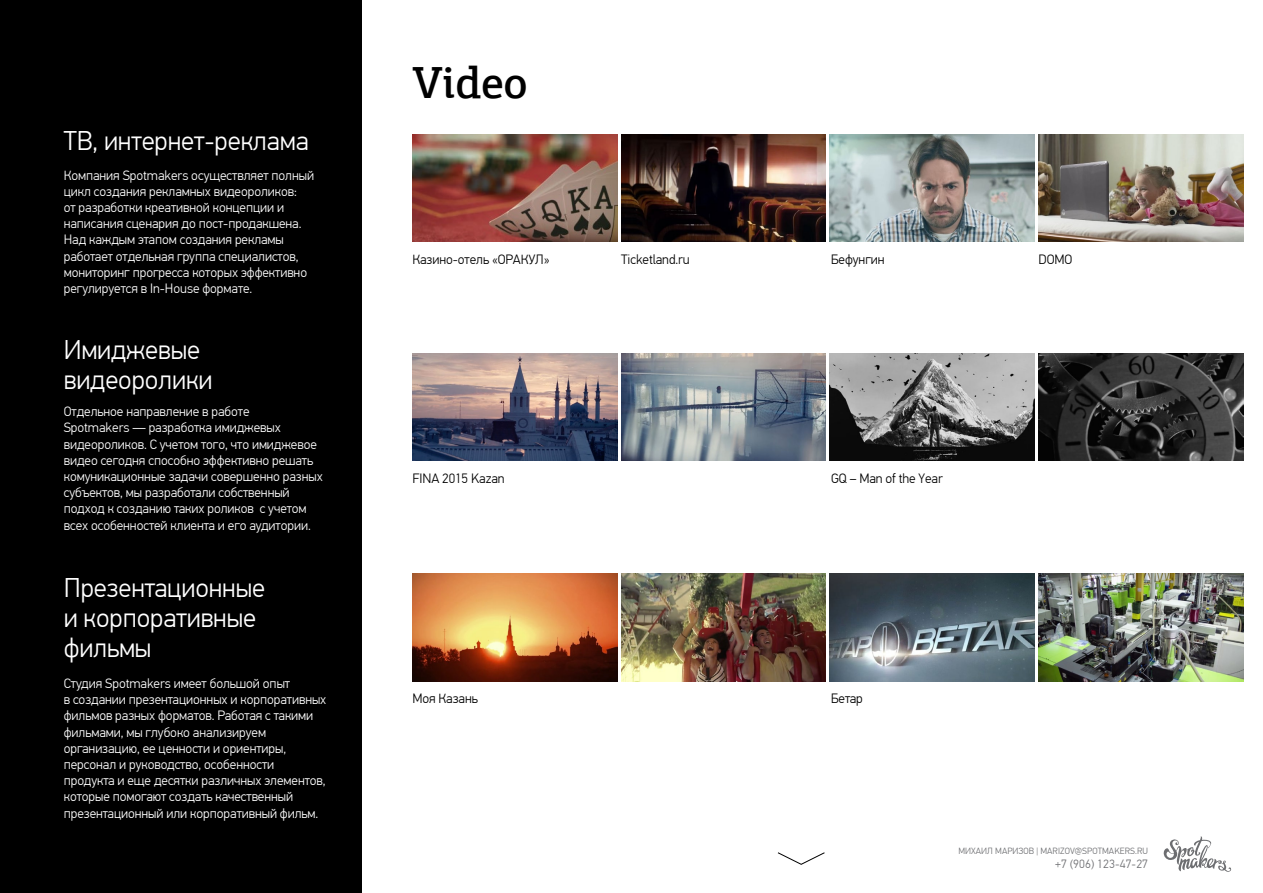
<style>
.page{position:relative;width:1263px;height:893px;background:#fff}
.page>*{position:absolute;margin:0;border:0;box-sizing:border-box;transform-origin:0 0}
.t1{font:500 45px "PF Agora Slab Pro";letter-spacing:-.005em;color:#000}
.t2{font:300 27px/30px "PF Din Text Pro";letter-spacing:-.005em;color:#fff}
.t3{font:300 13.5px/16.2px "PF Din Text Pro";letter-spacing:-.005em;color:#fff}
.t4{font:300 13.5px "PF Din Text Pro";letter-spacing:-.005em;color:#000}
.t5{font:300 12px "PF Din Text Pro";letter-spacing:.01em;color:#6d6e71}
.t6{font:300 9px "PF Din Text Pro";letter-spacing:.01em;color:#6d6e71}
</style>
<div class="page">
<div style="left:0;top:0;width:361px;height:893px;background:#000"></div>
<svg style="left:777px;top:852px;width:48px;height:13px"></svg>
<svg style="left:1163px;top:836px;width:69px;height:36px"></svg>
<img style="left:412px;top:353px;width:205px;height:108px">
<img style="left:621px;top:353px;width:205px;height:108px">
<img style="left:830px;top:353px;width:205px;height:108px">
<img style="left:1038px;top:353px;width:205px;height:108px">
<img style="left:412px;top:574px;width:205px;height:108px">
<img style="left:621px;top:574px;width:205px;height:108px">
<img style="left:830px;top:574px;width:205px;height:108px">
<img style="left:1038px;top:574px;width:205px;height:108px">
<img style="left:412px;top:134px;width:205px;height:108px">
<img style="left:621px;top:134px;width:205px;height:108px">
<img style="left:830px;top:134px;width:205px;height:108px">
<img style="left:1038px;top:134px;width:205px;height:108px">
<h2 class="t2" style="left:64px;top:126px;width:247px">ТВ, интернет-реклама</h2>
<p class="t3" style="left:64px;top:167px;width:252px">Компания Spotmakers осуществляет полный цикл создания рекламных видеороликов:<br>от разработки креативной концепции и написания сценария до пост-продакшена.<br>Над каждым этапом создания рекламы работает отдельная группа специалистов, мониторинг прогресса которых эффективно регулируется в In-House формате.</p>
<h2 class="t2" style="left:64px;top:335px;width:150px">Имиджевые видеоролики</h2>
<p class="t3" style="left:64px;top:404px;width:261px">Отдельное направление в работе<br>Spotmakers — разработка имиджевых видеороликов. С учетом того, что имиджевое видео сегодня способно эффективно решать комуникационные задачи совершенно разных субъектов, мы разработали собственный подход к созданию таких роликов с учетом всех особенностей клиента и его аудитории.</p>
<h2 class="t2" style="left:64px;top:573px;width:203px">Презентационные и корпоративные фильмы</h2>
<p class="t3" style="left:64px;top:675px;width:264px">Студия Spotmakers имеет большой опыт<br>в создании презентационных и корпоративных фильмов разных форматов. Работая с такими фильмами, мы глубоко анализируем организацию, ее ценности и ориентиры, персонал и руководство, особенности продукта и еще десятки различных элементов, которые помогают создать качественный презентационный или корпоративный фильм.</p>
<h1 class="t1" style="left:412px;top:54px;width:117px">Video</h1>
<p class="t4" style="left:412px;top:251px;width:139px">Казино-отель «ОРАКУЛ»</p>
<p class="t4" style="left:621px;top:251px;width:70px">Тiсketland.ru</p>
<p class="t4" style="left:831px;top:251px;width:55px">Бефунгин</p>
<p class="t4" style="left:1038px;top:251px;width:35px">DOMO</p>
<p class="t4" style="left:412px;top:470px;width:94px">FINA 2015 Kazan</p>
<p class="t4" style="left:831px;top:470px;width:113px">GQ – Man of the Year</p>
<p class="t4" style="left:412px;top:691px;width:67px">Моя Казань</p>
<p class="t4" style="left:831px;top:691px;width:33px">Бетар</p>
<p class="t6" style="left:958px;top:845px;width:191px">МИХАИЛ МАРИЗОВ | MARIZOV@SPOTMAKERS.RU</p>
<p class="t5" style="left:1055px;top:857px;width:94px">+7 (906) 123-47-27</p>
</div>
